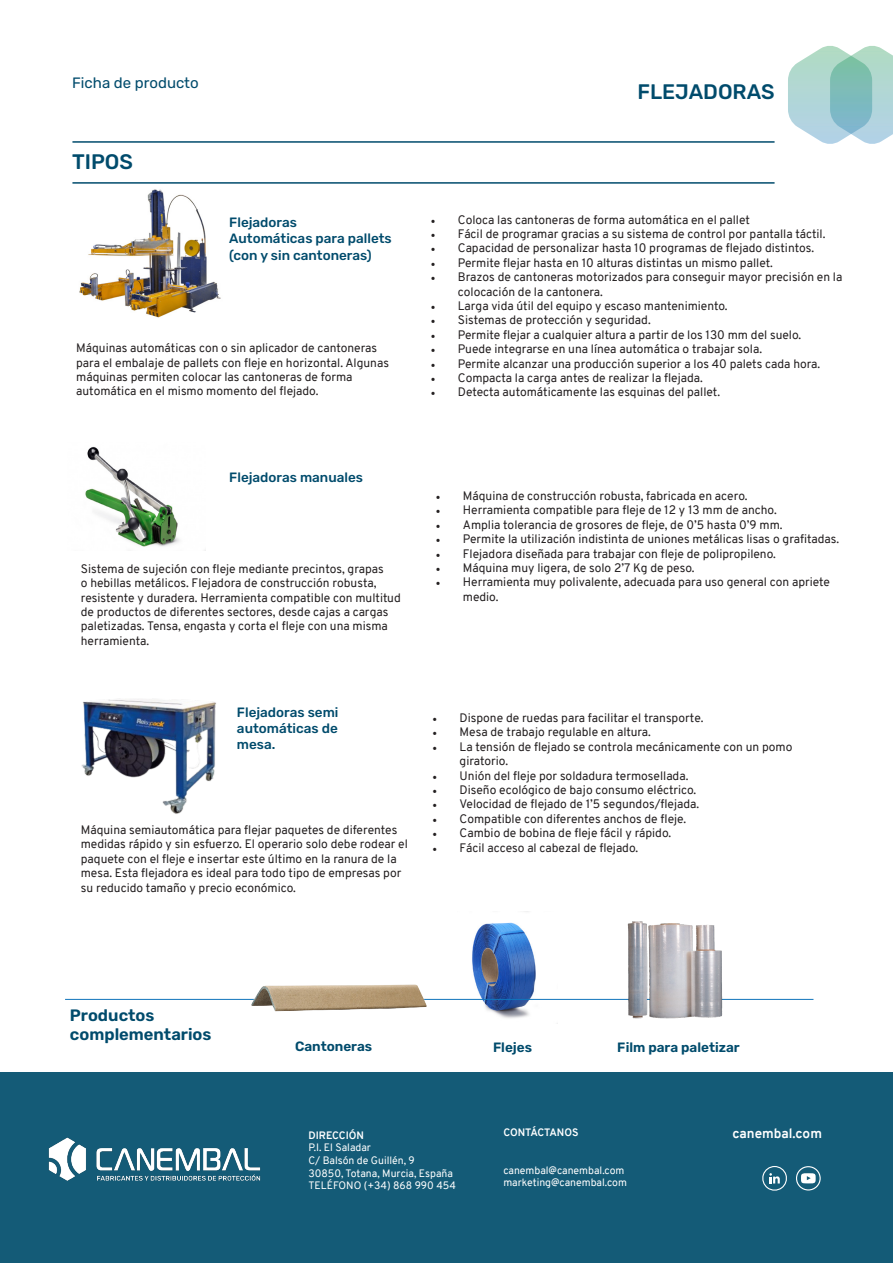
<style>
.page{position:relative;width:893px;height:1263px;background:#fff}
.page>*{position:absolute;margin:0;border:0;box-sizing:border-box;transform-origin:0 0}
.t1{font:500 27px "Rubik";color:#004b6c}
.Titular_2{font:500 21px "Rubik";color:#004b6c}
.t2{font:600 16.5px "Rubik";color:#004b6c}
.t3{font:15px "Rubik";color:#004b6c}
.Titulo_product{font:500 13.5px "Rubik";color:#004b6c}
.Texto_corrido{font:500 13.5px/16.2px "Rubik";color:#004b6c;text-align:justify}
.t4{font:600 13.5px "Rubik";color:#004b6c}
.Texto_corrido-2{font:700 13.5px "Overpass";color:#fff}
.Texto_corrido-3{font:12px/14.4px "Overpass";color:#231f20}
.t5{font:10.5px "Overpass";color:#fff}
.t6{font:700 10.5px "Overpass";color:#fff}
.s1{font-family:"Minion Pro"}
</style>
<div class="page">
<svg style="left:788px;top:46px;width:105px;height:98px;background:#aed4d3"></svg>
<img style="left:457px;top:922px;width:100px;height:96px">
<hr style="left:72px;top:182px;width:703px;height:2px;background:#004b6c">
<hr style="left:65px;top:999px;width:748px;height:1px;background:#1074bc">
<img style="left:627px;top:921px;width:96px;height:98px">
<img style="left:79px;top:189px;width:142px;height:129px">
<img style="left:85px;top:446px;width:95px;height:101px">
<img style="left:228px;top:984px;width:211px;height:28px">
<img style="left:81px;top:699px;width:135px;height:115px">
<div style="left:0;top:1072px;width:893px;height:191px;background:#145b77"></div>
<img style="left:48px;top:1137px;width:213px;height:44px">
<svg style="left:762px;top:1166px;width:25px;height:25px"></svg>
<svg style="left:796px;top:1166px;width:25px;height:24px"></svg>
<hr style="left:72px;top:141px;width:703px;height:2px;background:#004b6c">
<p class="t3" style="left:72px;top:74px;width:128px">Ficha de producto</p>
<p class="Titular_2" style="left:72px;top:150px;width:62px">TIPOS</p>
<p class="Titulo_product" style="left:229px;top:215px;width:69px">Flejadoras</p>
<p class="Titulo_product" style="left:229px;top:231px;width:164px">Automáticas para pallets</p>
<p class="Titulo_product" style="left:229px;top:247px;width:144px">(con y sin cantoneras)</p>
<p class="Texto_corrido-3" style="left:76px;top:341px;width:314px">Máquinas automáticas con o sin aplicador de cantoneras para el embalaje de pallets con fleje en horizontal. Algunas máquinas permiten colocar las cantoneras de forma automática en el mismo momento del flejado.</p>
<h1 class="t1" style="left:608px;top:73px;width:153px">Cantoneras</h1>
<p class="Titular_2" style="left:637px;top:80px;width:139px">FLEJADORAS</p>
<p class="Texto_corrido-3" style="left:431px;top:212px;width:320px"><span class="s1">•</span> Coloca las cantoneras de forma automática en el pallet</p>
<p class="Texto_corrido-3" style="left:431px;top:227px;width:396px"><span class="s1">•</span> Fácil de programar gracias a su sistema de control por pantalla táctil.</p>
<p class="Texto_corrido-3" style="left:431px;top:241px;width:385px"><span class="s1">•</span> Capacidad de personalizar hasta 10 programas de flejado distintos.</p>
<p class="Texto_corrido-3" style="left:431px;top:255px;width:343px"><span class="s1">•</span> Permite flejar hasta en 10 alturas distintas un mismo pallet.</p>
<p class="Texto_corrido-3" style="left:458px;top:270px;width:386px;text-indent:-27px"><span class="s1">•</span> Brazos de cantoneras motorizados para conseguir mayor precisión en la colocación de la cantonera.</p>
<p class="Texto_corrido-3" style="left:431px;top:299px;width:298px"><span class="s1">•</span> Larga vida útil del equipo y escaso mantenimiento.</p>
<p class="Texto_corrido-3" style="left:431px;top:313px;width:221px"><span class="s1">•</span> Sistemas de protección y seguridad.</p>
<p class="Texto_corrido-3" style="left:431px;top:327px;width:372px"><span class="s1">•</span> Permite flejar a cualquier altura a partir de los 130 mm del suelo.</p>
<p class="Texto_corrido-3" style="left:431px;top:342px;width:333px"><span class="s1">•</span> Puede integrarse en una línea automática o trabajar sola.</p>
<p class="Texto_corrido-3" style="left:431px;top:356px;width:391px"><span class="s1">•</span> Permite alcanzar una producción superior a los 40 palets cada hora.</p>
<p class="Texto_corrido-3" style="left:431px;top:371px;width:273px"><span class="s1">•</span> Compacta la carga antes de realizar la flejada.</p>
<p class="Texto_corrido-3" style="left:431px;top:385px;width:291px"><span class="s1">•</span> Detecta automáticamente las esquinas del pallet.</p>
<p class="Texto_corrido" style="left:229px;top:470px;width:135px">Flejadoras manuales</p>
<p class="Texto_corrido-3" style="left:81px;top:561px;width:321px">Sistema de sujeción con fleje mediante precintos, grapas<br>o hebillas metálicos. Flejadora de construcción robusta, resistente y duradera. Herramienta compatible con multitud de productos de diferentes sectores, desde cajas a cargas paletizadas. Tensa, engasta y corta el fleje con una misma herramienta.</p>
<p class="Texto_corrido" style="left:237px;top:704px;width:103px">Flejadoras semi automáticas de mesa.</p>
<p class="Texto_corrido-3" style="left:81px;top:823px;width:329px">Máquina semiautomática para flejar paquetes de diferentes medidas rápido y sin esfuerzo. El operario solo debe rodear el paquete con el fleje e insertar este último en la ranura de la mesa. Esta flejadora es ideal para todo tipo de empresas por su reducido tamaño y precio económico.</p>
<p class="Texto_corrido-3" style="left:436px;top:489px;width:313px"><span class="s1">•</span> Máquina de construcción robusta, fabricada en acero.</p>
<p class="Texto_corrido-3" style="left:436px;top:503px;width:342px"><span class="s1">•</span> Herramienta compatible para fleje de 12 y 13 mm de ancho.</p>
<p class="Texto_corrido-3" style="left:436px;top:517px;width:348px"><span class="s1">•</span> Amplia tolerancia de grosores de fleje, de 0’5 hasta 0’9 mm.</p>
<p class="Texto_corrido-3" style="left:436px;top:532px;width:405px"><span class="s1">•</span> Permite la utilización indistinta de uniones metálicas lisas o grafitadas.</p>
<p class="Texto_corrido-3" style="left:436px;top:546px;width:342px"><span class="s1">•</span> Flejadora diseñada para trabajar con fleje de polipropileno.</p>
<p class="Texto_corrido-3" style="left:436px;top:561px;width:260px"><span class="s1">•</span> Máquina muy ligera, de solo 2’7 Kg de peso.</p>
<p class="Texto_corrido-3" style="left:463px;top:575px;width:369px;text-indent:-27px"><span class="s1">•</span> Herramienta muy polivalente, adecuada para uso general con apriete medio.</p>
<p class="Texto_corrido-3" style="left:433px;top:711px;width:272px"><span class="s1">•</span> Dispone de ruedas para facilitar el transporte.</p>
<p class="Texto_corrido-3" style="left:433px;top:725px;width:220px"><span class="s1">•</span> Mesa de trabajo regulable en altura.</p>
<p class="Texto_corrido-3" style="left:460px;top:739px;width:334px;text-indent:-27px"><span class="s1">•</span> La tensión de flejado se controla mecánicamente con un pomo giratorio.</p>
<p class="Texto_corrido-3" style="left:433px;top:768px;width:257px"><span class="s1">•</span> Unión del fleje por soldadura termosellada.</p>
<p class="Texto_corrido-3" style="left:433px;top:783px;width:265px"><span class="s1">•</span> Diseño ecológico de bajo consumo eléctrico.</p>
<p class="Texto_corrido-3" style="left:433px;top:797px;width:268px"><span class="s1">•</span> Velocidad de flejado de 1’5 segundos/flejada.</p>
<p class="Texto_corrido-3" style="left:433px;top:811px;width:255px"><span class="s1">•</span> Compatible con diferentes anchos de fleje.</p>
<p class="Texto_corrido-3" style="left:433px;top:826px;width:240px"><span class="s1">•</span> Cambio de bobina de fleje fácil y rápido.</p>
<p class="Texto_corrido-3" style="left:433px;top:840px;width:207px"><span class="s1">•</span> Fácil acceso al cabezal de flejado.</p>
<p class="t2" style="left:70px;top:1006px;width:86px">Productos</p>
<p class="t2" style="left:70px;top:1025px;width:143px">complementarios</p>
<p class="t4" style="left:295px;top:1039px;width:79px">Cantoneras</p>
<p class="t4" style="left:493px;top:1039px;width:41px">Flejes</p>
<p class="t4" style="left:617px;top:1039px;width:124px">Film para paletizar</p>
<p class="t6" style="left:308px;top:1127px;width:57px">DIRECCIÓN</p>
<p class="t5" style="left:308px;top:1140px;width:64px">P.I. El Saladar</p>
<p class="t5" style="left:308px;top:1153px;width:108px">C/ Balsón de Guillén, 9</p>
<p class="t5" style="left:308px;top:1165px;width:146px">30850, Totana, Murcia, España</p>
<p class="t5" style="left:308px;top:1178px;width:149px">TELÉFONO (+34) 868 990 454</p>
<p class="t6" style="left:503px;top:1125px;width:77px">CONTÁCTANOS</p>
<p class="t5" style="left:503px;top:1162px;width:123px">canembal@canembal.com</p>
<p class="t5" style="left:503px;top:1175px;width:125px">marketing@canembal.com</p>
<p class="Texto_corrido-2" style="left:732px;top:1124px;width:91px">canembal.com</p>
</div>
